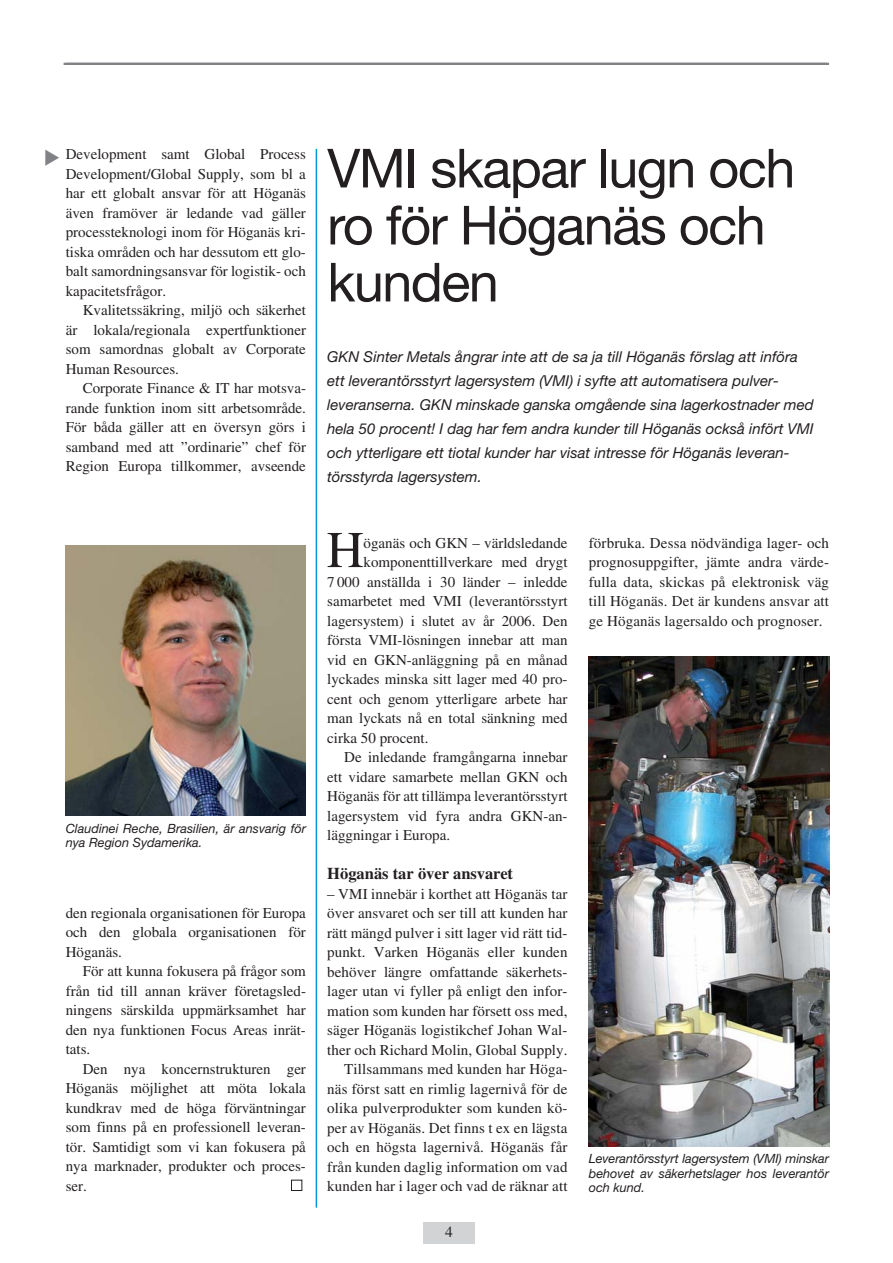
<style>
.page{position:relative;width:893px;height:1263px;background:#fff}
.page>*{position:absolute;margin:0;border:0;box-sizing:border-box;transform-origin:0 0}
.t1{font:54px/57px "Helvetica Neue";letter-spacing:-.03em;color:#231f20}
.t2{font:51.45px "Times";color:#231f20}
.t3{font:700 16.5px "Times";color:#231f20}
.t4{font:15.45px "Times";color:#231f20}
.t5{font:15px/19.5px "Times";color:#231f20;text-align:justify}
.t6{font:italic 15px/24px "Helvetica Neue";color:#231f20}
.t7{font:15px "Zapf Dingbats";color:#fff}
.t8{font:italic 12.75px/14.2px "Helvetica Neue";color:#231f20}
</style>
<div class="page">
<div style="left:424px;top:1223px;width:51px;height:21px;background:#d1d3d4"></div>
<hr style="left:66px;top:63px;width:763px;height:2px;background:#808285">
<hr style="left:64px;top:63px;width:763px;height:2px;background:#808285">
<img style="left:66px;top:546px;width:240px;height:270px">
<hr style="left:316px;top:149px;width:1px;height:1059px;background:#0095da">
<img style="left:589px;top:657px;width:240px;height:490px">
<p class="t5" style="left:66px;top:146px;width:242px">Development samt Global Process Development/Global Supply, som bl a har ett globalt ansvar för att Höganäs även framöver är ledande vad gäller processteknologi inom för Höganäs kri&shy;tiska områden och har dessutom ett glo&shy;balt samordningsansvar för logistik- och kapacitetsfrågor.</p>
<p class="t5" style="left:66px;top:302px;width:242px;text-indent:17px">Kvalitetssäkring, miljö och säkerhet är lokala/regionala expertfunktioner som samordnas globalt av Corporate Human Resources.</p>
<p class="t5" style="left:66px;top:380px;width:242px;text-indent:17px">Corporate Finance &amp; IT har motsva&shy;rande funktion inom sitt arbetsområde.<br>För båda gäller att en översyn görs i samband med att ”ordinarie” chef för Region Europa tillkommer, avseende</p>
<p class="t8" style="left:66px;top:822px;width:242px">Claudinei Reche, Brasilien, är ansvarig för nya Region Sydamerika.</p>
<p class="t5" style="left:66px;top:904px;width:242px">den regionala organisationen för Europa och den globala organisationen för Höganäs.</p>
<p class="t5" style="left:66px;top:963px;width:242px;text-indent:17px">För att kunna fokusera på frågor som från tid till annan kräver företagsled&shy;ningens särskilda uppmärksamhet har den nya funktionen Focus Areas inrät&shy;tats.</p>
<p class="t5" style="left:66px;top:1060px;width:242px;text-indent:17px">Den nya koncernstrukturen ger Höganäs möjlighet att möta lokala kundkrav med de höga förväntningar som finns på en professionell leveran&shy;tör. Samtidigt som vi kan fokusera på nya marknader, produkter och proces&shy;ser.</p>
<p class="t7" style="left:291px;top:1178px;width:13px">■</p>
<h1 class="t1" style="left:327px;top:145px;width:470px">VMI skapar lugn och ro för Höganäs och kunden</h1>
<p class="t6" style="left:327px;top:346px;width:488px">GKN Sinter Metals ångrar inte att de sa ja till Höganäs förslag att införa ett leverantörsstyrt lagersystem (VMI) i syfte att automatisera pulver&shy;leveranserna. GKN minskade ganska omgående sina lagerkostnader med hela 50 procent! I dag har fem andra kunder till Höganäs också infört VMI och ytterligare ett tiotal kunder har visat intresse för Höganäs leveran&shy;törsstyrda lagersystem.</p>
<h2 class="t2" style="left:327px;top:531px;width:39px">H</h2>
<p class="t5" style="left:364px;top:534px;width:205px">öganäs och GKN – världsledande</p>
<p class="t5" style="left:364px;top:554px;width:205px">komponenttillverkare med drygt</p>
<p class="t5" style="left:327px;top:573px;width:242px">7 000 anställda i 30 länder – inledde</p>
<p class="t5" style="left:327px;top:593px;width:242px">samarbetet med VMI (leverantörsstyrt</p>
<p class="t5" style="left:327px;top:612px;width:242px">lagersystem) i slutet av år 2006. Den</p>
<p class="t5" style="left:327px;top:632px;width:242px">första VMI-lösningen innebar att man</p>
<p class="t5" style="left:327px;top:651px;width:242px">vid en GKN-anläggning på en månad</p>
<p class="t5" style="left:327px;top:671px;width:242px">lyckades minska sitt lager med 40 pro-</p>
<p class="t5" style="left:327px;top:690px;width:242px">cent och genom ytterligare arbete har</p>
<p class="t5" style="left:327px;top:710px;width:242px">man lyckats nå en total sänkning med</p>
<p class="t5" style="left:327px;top:729px;width:103px">cirka 50 procent.</p>
<p class="t5" style="left:344px;top:749px;width:225px">De inledande framgångarna innebar</p>
<p class="t5" style="left:327px;top:768px;width:242px">ett vidare samarbete mellan GKN och</p>
<p class="t5" style="left:327px;top:788px;width:242px">Höganäs för att tillämpa leverantörsstyrt</p>
<p class="t5" style="left:327px;top:807px;width:242px">lagersystem vid fyra andra GKN-an-</p>
<p class="t5" style="left:327px;top:827px;width:124px">läggningar i Europa.</p>
<p class="t3" style="left:327px;top:868px;width:187px">Höganäs tar över ansvaret</p>
<p class="t5" style="left:327px;top:885px;width:242px;text-align:right">– VMI innebär i korthet att Höganäs tar över ansvaret och ser till att kunden har rätt mängd pulver i sitt lager vid rätt tid&shy;punkt. Varken Höganäs eller kunden behöver längre omfattande säkerhets&shy;lager utan vi fyller på enligt den infor&shy;mation som kunden har försett oss med, säger Höganäs logistikchef Johan Wal&shy;ther och Richard Molin, Global Supply.<br>Tillsammans med kunden har Höga&shy;näs först satt en rimlig lagernivå för de olika pulverprodukter som kunden kö&shy;per av Höganäs. Det finns t ex en lägsta och en högsta lagernivå. Höganäs får från kunden daglig information om vad kunden har i lager och vad de räknar att</p>
<p class="t4" style="left:445px;top:1226px;width:9px">4</p>
<p class="t5" style="left:589px;top:534px;width:242px">förbruka. Dessa nödvändiga lager- och prognosuppgifter, jämte andra värde&shy;fulla data, skickas på elektronisk väg till Höganäs. Det är kundens ansvar att ge Höganäs lagersaldo och prognoser.</p>
<p class="t8" style="left:589px;top:1153px;width:242px;text-align:justify">Leverantörsstyrt lagersystem (VMI) minskar behovet av säkerhetslager hos leverantör och kund.</p>
</div>
